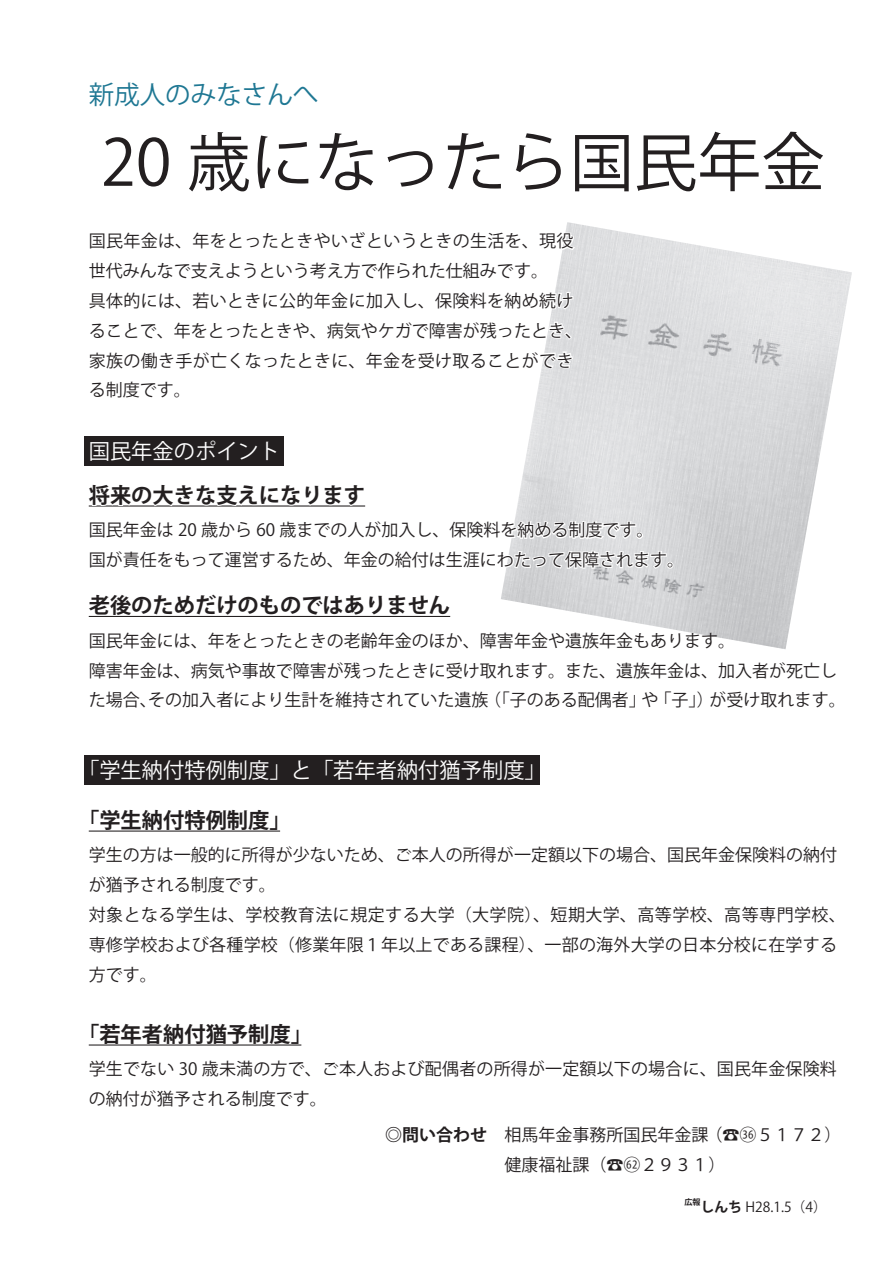
<style>
.page{position:relative;width:893px;height:1263px;background:#fff}
.page>*{position:absolute;margin:0;border:0;box-sizing:border-box;transform-origin:0 0}
.t1{font:63.75px "Koz Go Pro";color:#231f20}
.t2{font:25.5px "Koz Go Pro";color:#1e7793}
.t3{font:700 21.3px "Koz Go Pro";color:#231f20}
.t4{font:21.3px "Koz Go Pro";color:#fff}
.t5{font:16.95px/29.7px "Koz Go Pro";color:#231f20}
.t6{font:16.95px/29.7px "Koz Go Pro";letter-spacing:.02em;color:#231f20}
.t7{font:13.8px "Koz Go Pro";color:#231f20}
.t8{font:700 8.1px "Koz Go Pro";color:#231f20}
.s1{font-weight:700}
</style>
<div class="page">
<img style="left:501px;top:224px;width:351px;height:425px">
<svg style="left:501px;top:222px;width:78px;height:150px"></svg>
<svg style="left:88px;top:482px;width:587px;height:90px"></svg>
<hr style="left:89px;top:616px;width:361px;height:1px;background:#231f20">
<hr style="left:89px;top:830px;width:191px;height:2px;background:#231f20">
<hr style="left:89px;top:1044px;width:212px;height:1px;background:#231f20">
<div style="left:85px;top:436px;width:199px;height:30px;background:#231f20"></div>
<div style="left:85px;top:755px;width:454px;height:30px;background:#231f20"></div>
<h2 class="t2" style="left:89px;top:79px;width:231px">新成人のみなさんへ</h2>
<h1 class="t1" style="left:101px;top:121px;width:726px">20 歳になったら国民年金</h1>
<p class="t6" style="left:89px;top:227px;width:495px">国民年金は、年をとったときやいざというときの生活を、現役世代みんなで支えようという考え方で作られた仕組みです。<br>具体的には、若いときに公的年金に加入し、保険料を納め続けることで、年をとったときや、病気やケガで障害が残ったとき、家族の働き手が亡くなったときに、年金を受け取ることができる制度です。</p>
<p class="t4" style="left:89px;top:437px;width:193px">国民年金のポイント</p>
<p class="t3" style="left:89px;top:481px;width:278px">将来の大きな支えになります</p>
<p class="t5" style="left:89px;top:516px;width:597px">国民年金は 20 歳から 60 歳までの人が加入し、保険料を納める制度です。<br>国が責任をもって運営するため、年金の給付は生涯にわたって保障されます。</p>
<p class="t3" style="left:89px;top:592px;width:363px">老後のためだけのものではありません</p>
<p class="t5" style="left:89px;top:626px;width:648px">国民年金には、年をとったときの老齢年金のほか、障害年金や遺族年金もあります。</p>
<p class="t5" style="left:89px;top:656px;width:750px">障害年金は、病気や事故で障害が残ったときに受け取れます。また、遺族年金は、加入者が死亡し</p>
<p class="t5" style="left:710px;top:686px;width:138px">が受け取れます。</p>
<p class="t5" style="left:484px;top:686px;width:163px">（「子のある配偶者」</p>
<p class="t5" style="left:654px;top:686px;width:61px">「子」）</p>
<p class="t5" style="left:89px;top:686px;width:70px">た場合、</p>
<p class="t5" style="left:148px;top:686px;width:342px">その加入者により生計を維持されていた遺族</p>
<p class="t5" style="left:642px;top:686px;width:19px">や</p>
<p class="t4" style="left:78px;top:756px;width:469px">「学生納付特例制度」と「若年者納付猶予制度「</p>
<p class="t3" style="left:78px;top:806px;width:214px">「学生納付特例制度「</p>
<p class="t5" style="left:89px;top:841px;width:758px">学生の方は一般的に所得が少ないため、ご本人の所得が一定額以下の場合、国民年金保険料の納付が猶予される制度です。<br>対象となる学生は、学校教育法に規定する大学（大学院）、短期大学、高等学校、高等専門学校、専修学校および各種学校（修業年限１年以上である課程）、一部の海外大学の日本分校に在学する方です。</p>
<p class="t3" style="left:78px;top:1020px;width:235px">「若年者納付猶予制度「</p>
<p class="t5" style="left:89px;top:1055px;width:750px">学生でない 30 歳未満の方で、ご本人および配偶者の所得が一定額以下の場合に、国民年金保険料の納付が猶予される制度です。</p>
<p class="t5" style="left:640px;top:1120px;width:87px;text-indent:-255px"><span class="s1">◎問い合わせ</span>　相馬年金事務所国民年金課<br>２９３１(</p>
<p class="t5" style="left:705px;top:1120px;width:138px">)☎36５１７２(</p>
<p class="t5" style="left:385px;top:1150px;width:240px">　　　　　　　健康福祉課)☎</p>
<p class="t8" style="left:684px;top:1197px;width:18px">広報</p>
<p class="t7" style="left:701px;top:1198px;width:128px"><span class="s1">しんち</span> H28.1.5) (4</p>
</div>
